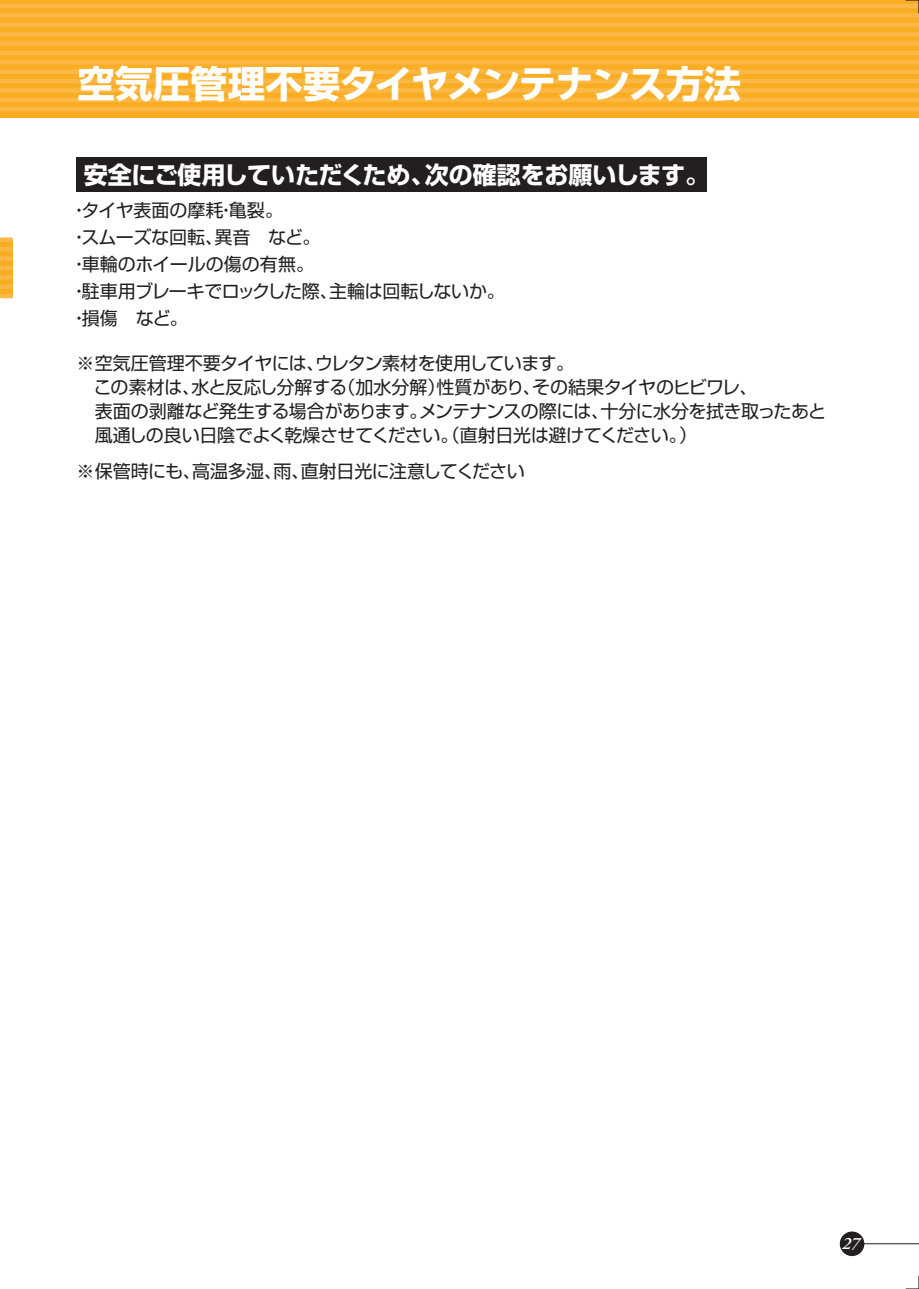
<style>
.page{position:relative;width:919px;height:1289px;background:#fff}
.page>*{position:absolute;margin:0;border:0;box-sizing:border-box;transform-origin:0 0}
.t1{font:700 37.5px "Shin Go Pro";letter-spacing:-.02em;color:#fff}
.t2{font:700 24px "Shin Go Pro";letter-spacing:-.015em;color:#fff}
.t3{font:18px/24px "Shin Go Pro";letter-spacing:-.03em;color:#231f20}
.t4{font:18px/27px "Shin Go Pro";letter-spacing:-.01em;color:#231f20}
.t5{font:italic 600 17.4px "Adobe Garamond";color:#fff}
</style>
<div class="page">
<div style="left:0;top:0;width:918px;height:117px;background:#faad21"></div>
<hr style="left:0;top:107px;width:918px;height:4px;background:#fcb847">
<hr style="left:0;top:98px;width:918px;height:4px;background:#fcb847">
<div style="left:0;top:88px;width:918px;height:5px;background:#fcb847"></div>
<hr style="left:0;top:79px;width:918px;height:4px;background:#fcb847">
<div style="left:0;top:69px;width:918px;height:5px;background:#fcb847"></div>
<div style="left:0;top:60px;width:918px;height:5px;background:#fcb847"></div>
<hr style="left:0;top:51px;width:918px;height:4px;background:#fcb847">
<div style="left:0;top:41px;width:918px;height:5px;background:#fcb847"></div>
<hr style="left:0;top:32px;width:918px;height:4px;background:#fcb847">
<hr style="left:0;top:23px;width:918px;height:4px;background:#fcb847">
<div style="left:0;top:13px;width:918px;height:5px;background:#fcb847"></div>
<hr style="left:0;top:4px;width:918px;height:4px;background:#fcb847">
<hr style="left:852px;top:1243px;width:66px;height:1px;background:#231f20">
<div style="left:839px;top:1231px;width:25px;height:24px;background:#231f20;border-radius:50%"></div>
<div style="left:0;top:240px;width:13px;height:55px;background:#faad21"></div>
<hr style="left:0;top:294px;width:13px;height:4px;background:#fcb847">
<div style="left:0;top:284px;width:13px;height:5px;background:#fcb847"></div>
<hr style="left:0;top:275px;width:13px;height:4px;background:#fcb847">
<hr style="left:0;top:266px;width:13px;height:4px;background:#fcb847">
<div style="left:0;top:256px;width:13px;height:5px;background:#fcb847"></div>
<hr style="left:0;top:247px;width:13px;height:4px;background:#fcb847">
<div style="left:0;top:237px;width:13px;height:5px;background:#fcb847"></div>
<div style="left:77px;top:157px;width:630px;height:34px;background:#231f20"></div>
<svg style="left:905px;top:0;width:14px;height:13px"></svg>
<svg style="left:905px;top:1275px;width:14px;height:14px"></svg>
<h1 class="t1" style="left:78px;top:54px;width:665px">空気圧管理不要タイヤメンテナンス方法</h1>
<h2 class="t2" style="left:84px;top:156px;width:626px">安全にご使用していただくため、次の確認をお願いします。</h2>
<p class="t4" style="left:70px;top:194px;width:436px">・タイヤ表面の摩耗・亀裂。<br>・スムーズな回転、異音　など。<br>・車輪のホイールの傷の有無。<br>・駐車用ブレーキでロックした際、主輪は回転しないか。・損傷　など。</p>
<p class="t3" style="left:94px;top:349px;width:733px;text-indent:-17px">※空気圧管理不要タイヤには、ウレタン素材を使用しています。<br>この素材は、水と反応し分解する（加水分解）性質があり、その結果タイヤのヒビワレ、<br>表面の剥離など発生する場合があります。メンテナンスの際には、十分に水分を拭き取ったあと風通しの良い日陰でよく乾燥させてください。（直射日光は避けてください。）</p>
<p class="t3" style="left:77px;top:457px;width:449px">※保管時にも、高温多湿、雨、直射日光に注意してください</p>
<p class="t5" style="left:841px;top:1233px;width:19px">27</p>
</div>
